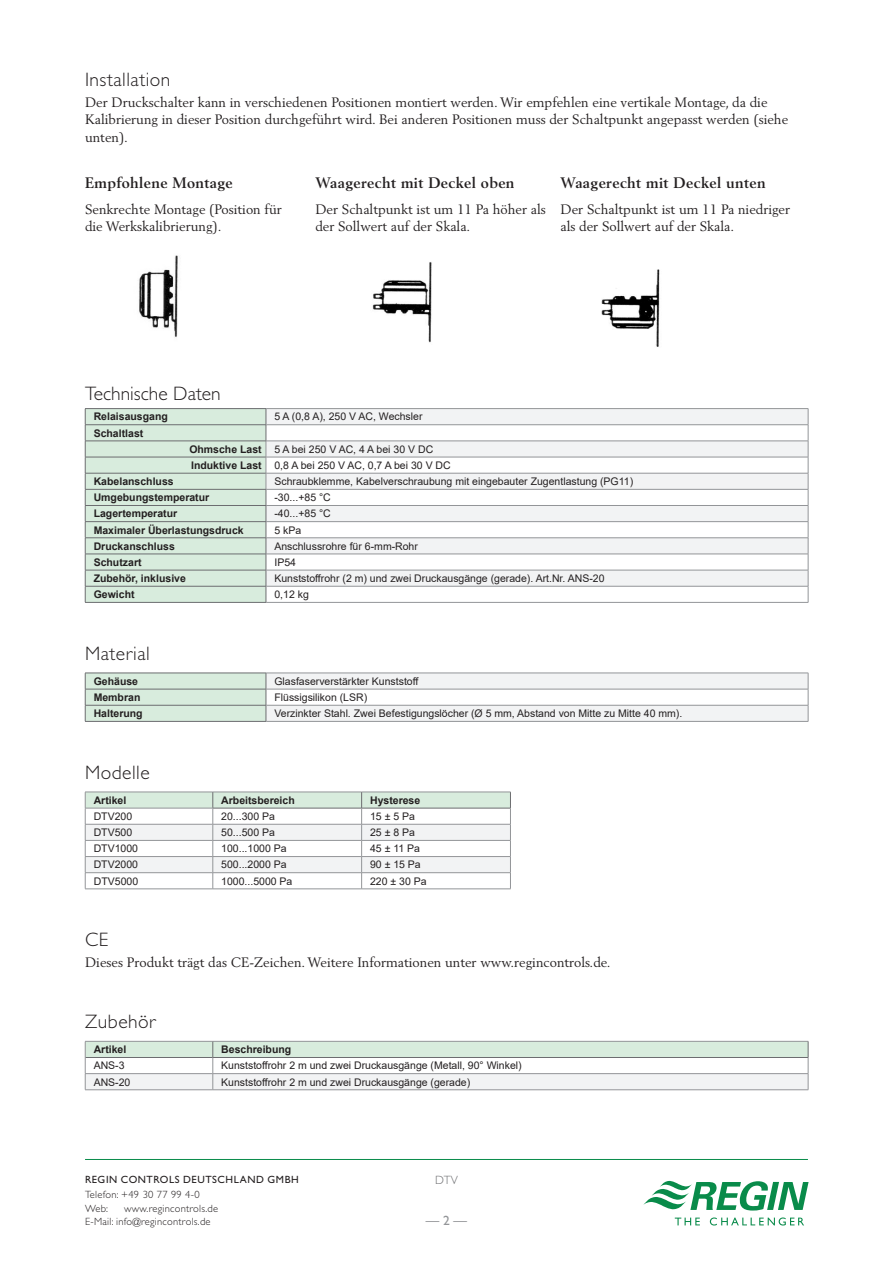
<style>
.page{position:relative;width:893px;height:1263px;background:#fff}
.page>*{position:absolute;margin:0;border:0;box-sizing:border-box;transform-origin:0 0}
.t1{font:300 19.5px "Gill Sans Std";letter-spacing:.025em;color:#231f20}
.t2{font:300 19.5px "Gill Sans Std";color:#231f20}
.t3{font:700 15px "Berling LT Std";letter-spacing:.025em;color:#231f20}
.t4{font:13.5px/17.2px "Berling LT Std";color:#231f20}
.t5{font:13.5px "Gill Sans Std";color:#939598}
.t6{font:300 12px "Gill Sans Std";color:#6c6d70}
.t7{font:10.5px/16.2px "Arial";color:#231f20}
.t8{font:700 10.5px "Arial";color:#231f20}
.t9{font:300 10.5px/13.5px "Gill Sans Std";letter-spacing:.025em;color:#231f20}
.t10{font:10.5px "Gill Sans Std";letter-spacing:.055em;color:#231f20}
.s1{font-weight:700}
</style>
<div class="page">
<svg style="left:643px;top:1180px;width:166px;height:30px"></svg>
<svg style="left:675px;top:1217px;width:25px;height:8px"></svg>
<svg style="left:710px;top:1217px;width:94px;height:8px"></svg>
<hr style="left:85px;top:1159px;width:723px;height:1px;background:#098b4a">
<img style="left:139px;top:255px;width:39px;height:83px">
<img style="left:372px;top:262px;width:60px;height:81px">
<img style="left:601px;top:269px;width:59px;height:78px">
<svg style="left:267px;top:409px;width:541px;height:177px;fill:#f2f3f4"></svg>
<hr style="left:85px;top:408px;width:181px;height:1px;background:#6c6d70">
<hr style="left:266px;top:408px;width:542px;height:1px;background:#939598">
<hr style="left:266px;top:441px;width:542px;height:1px;background:#939598">
<hr style="left:266px;top:473px;width:542px;height:1px;background:#939598">
<hr style="left:266px;top:505px;width:542px;height:1px;background:#939598">
<hr style="left:266px;top:537px;width:542px;height:1px;background:#939598">
<hr style="left:266px;top:424px;width:542px;height:1px;background:#939598">
<hr style="left:266px;top:457px;width:542px;height:1px;background:#939598">
<hr style="left:266px;top:489px;width:542px;height:1px;background:#939598">
<hr style="left:266px;top:521px;width:542px;height:1px;background:#939598">
<hr style="left:266px;top:554px;width:542px;height:1px;background:#939598">
<svg style="left:808px;top:409px;width:1px;height:193px"></svg>
<svg style="left:85px;top:409px;width:182px;height:193px;background:#d2e5d7"></svg>
<hr style="left:85px;top:473px;width:181px;height:1px;background:#6c6d70">
<hr style="left:85px;top:554px;width:181px;height:1px;background:#6c6d70">
<hr style="left:266px;top:570px;width:542px;height:1px;background:#939598">
<hr style="left:266px;top:586px;width:542px;height:1px;background:#939598">
<hr style="left:266px;top:602px;width:542px;height:1px;background:#939598">
<hr style="left:85px;top:489px;width:181px;height:1px;background:#6c6d70">
<hr style="left:85px;top:570px;width:181px;height:1px;background:#6c6d70">
<hr style="left:85px;top:586px;width:181px;height:1px;background:#6c6d70">
<hr style="left:85px;top:602px;width:181px;height:1px;background:#6c6d70">
<hr style="left:85px;top:721px;width:181px;height:1px;background:#6c6d70">
<svg style="left:85px;top:673px;width:724px;height:48px"></svg>
<hr style="left:266px;top:721px;width:542px;height:1px;background:#939598">
<svg style="left:85px;top:792px;width:426px;height:97px"></svg>
<svg style="left:85px;top:1041px;width:724px;height:49px"></svg>
<hr style="left:213px;top:1089px;width:595px;height:1px;background:#939598">
<h1 class="t1" style="left:85px;top:68px;width:87px">Installation</h1>
<p class="t4" style="left:85px;top:94px;width:705px">Der Druckschalter kann in verschiedenen Positionen montiert werden. Wir empfehlen eine vertikale Montage, da die<br>Kalibrierung in dieser Position durchgeführt wird. Bei anderen Positionen muss der Schaltpunkt angepasst werden (siehe unten).</p>
<h2 class="t3" style="left:85px;top:174px;width:149px">Empfohlene Montage</h2>
<p class="t4" style="left:85px;top:200px;width:198px">Senkrechte Montage (Position für die Werkskalibrierung).</p>
<h2 class="t3" style="left:315px;top:174px;width:201px">Waagerecht mit Deckel oben</h2>
<p class="t4" style="left:315px;top:200px;width:232px">Der Schaltpunkt ist um 11 Pa höher als der Sollwert auf der Skala.</p>
<h2 class="t3" style="left:560px;top:174px;width:207px">Waagerecht mit Deckel unten</h2>
<p class="t4" style="left:560px;top:200px;width:231px">Der Schaltpunkt ist um 11 Pa niedriger als der Sollwert auf der Skala.</p>
<h1 class="t2" style="left:85px;top:382px;width:137px">Technische Daten</h1>
<p class="t8" style="left:94px;top:409px;width:76px">Relaisausgang</p>
<p class="t7" style="left:274px;top:409px;width:150px">5 A (0,8 A), 250 V AC, Wechsler</p>
<p class="t8" style="left:94px;top:425px;width:51px">Schaltlast</p>
<p class="t7" style="left:189px;top:441px;width:263px"><span class="s1">Ohmsche Last</span> 5 A bei 250 V AC, 4 A bei 30 V DC<br><span class="s1">Induktive Last</span> 0,8 A bei 250 V AC, 0,7 A bei 30 V DC</p>
<p class="t8" style="left:94px;top:474px;width:81px">Kabelanschluss</p>
<p class="t7" style="left:274px;top:473px;width:360px">Schraubklemme, Kabelverschraubung mit eingebauter Zugentlastung (PG11)</p>
<p class="t8" style="left:94px;top:490px;width:117px">Umgebungstemperatur</p>
<p class="t7" style="left:274px;top:489px;width:58px">-30...+85 °C</p>
<p class="t8" style="left:94px;top:506px;width:85px">Lagertemperatur</p>
<p class="t7" style="left:274px;top:505px;width:58px">-40...+85 °C</p>
<p class="t8" style="left:94px;top:522px;width:151px">Maximaler Überlastungsdruck</p>
<p class="t7" style="left:274px;top:522px;width:28px">5 kPa</p>
<p class="t8" style="left:94px;top:539px;width:83px">Druckanschluss</p>
<p class="t7" style="left:274px;top:538px;width:145px">Anschlussrohre für 6-mm-Rohr</p>
<p class="t8" style="left:94px;top:555px;width:49px">Schutzart</p>
<p class="t7" style="left:274px;top:554px;width:23px">IP54</p>
<p class="t8" style="left:94px;top:571px;width:94px">Zubehör, inklusive</p>
<p class="t7" style="left:274px;top:570px;width:332px">Kunststoffrohr (2 m) und zwei Druckausgänge (gerade). Art.Nr. ANS-20</p>
<p class="t8" style="left:94px;top:587px;width:42px">Gewicht</p>
<p class="t7" style="left:274px;top:586px;width:36px">0,12 kg</p>
<h1 class="t1" style="left:85px;top:642px;width:66px">Material</h1>
<p class="t8" style="left:94px;top:674px;width:46px">Gehäuse</p>
<p class="t7" style="left:274px;top:673px;width:146px">Glasfaserverstärkter Kunststoff</p>
<p class="t8" style="left:94px;top:690px;width:48px">Membran</p>
<p class="t7" style="left:274px;top:689px;width:94px">Flüssigsilikon (LSR)</p>
<p class="t8" style="left:94px;top:706px;width:51px">Halterung</p>
<p class="t7" style="left:274px;top:705px;width:409px">Verzinkter Stahl. Zwei Befestigungslöcher (Ø 5 mm, Abstand von Mitte zu Mitte 40 mm).</p>
<h1 class="t1" style="left:85px;top:761px;width:66px">Modelle</h1>
<p class="t8" style="left:94px;top:793px;width:34px">Artikel</p>
<p class="t8" style="left:221px;top:793px;width:75px">Arbeitsbereich</p>
<p class="t8" style="left:370px;top:793px;width:52px">Hysterese</p>
<p class="t7" style="left:94px;top:808px;width:40px">DTV200</p>
<p class="t7" style="left:221px;top:808px;width:55px">20...300 Pa</p>
<p class="t7" style="left:370px;top:808px;width:46px">15 ± 5 Pa</p>
<p class="t7" style="left:94px;top:824px;width:40px">DTV500</p>
<p class="t7" style="left:221px;top:824px;width:55px">50...500 Pa</p>
<p class="t7" style="left:370px;top:824px;width:46px">25 ± 8 Pa</p>
<p class="t7" style="left:94px;top:840px;width:46px">DTV1000</p>
<p class="t7" style="left:221px;top:840px;width:67px">100...1000 Pa</p>
<p class="t7" style="left:370px;top:840px;width:51px">45 ± 11 Pa</p>
<p class="t7" style="left:94px;top:856px;width:46px">DTV2000</p>
<p class="t7" style="left:221px;top:856px;width:67px">500...2000 Pa</p>
<p class="t7" style="left:370px;top:856px;width:52px">90 ± 15 Pa</p>
<p class="t7" style="left:94px;top:873px;width:46px">DTV5000</p>
<p class="t7" style="left:221px;top:873px;width:73px">1000...5000 Pa</p>
<p class="t7" style="left:370px;top:873px;width:58px">220 ± 30 Pa</p>
<h1 class="t1" style="left:85px;top:929px;width:25px">CE</h1>
<p class="t4" style="left:85px;top:954px;width:527px">Dieses Produkt trägt das CE-Zeichen. Weitere Informationen unter www.regincontrols.de.</p>
<h1 class="t1" style="left:85px;top:1011px;width:72px">Zubehör</h1>
<p class="t8" style="left:94px;top:1042px;width:34px">Artikel</p>
<p class="t8" style="left:221px;top:1042px;width:72px">Beschreibung</p>
<p class="t7" style="left:94px;top:1057px;width:32px">ANS-3</p>
<p class="t7" style="left:221px;top:1057px;width:302px">Kunststoffrohr 2 m und zwei Druckausgänge (Metall, 90° Winkel)</p>
<p class="t7" style="left:94px;top:1074px;width:38px">ANS-20</p>
<p class="t7" style="left:221px;top:1074px;width:250px">Kunststoffrohr 2 m und zwei Druckausgänge (gerade)</p>
<p class="t10" style="left:85px;top:1173px;width:215px">REGIN CONTROLS DEUTSCHLAND GMBH</p>
<p class="t9" style="left:85px;top:1188px;width:116px">Telefon: +49 30 77 99 4-0<br>Web:</p>
<p class="t6" style="left:435px;top:1173px;width:24px">DTV</p>
<p class="t9" style="left:85px;top:1201px;width:135px;text-indent:39px">www.regincontrols.de<br>E-Mail: info@regincontrols.de</p>
<p class="t5" style="left:426px;top:1213px;width:43px">— 2 —</p>
</div>
